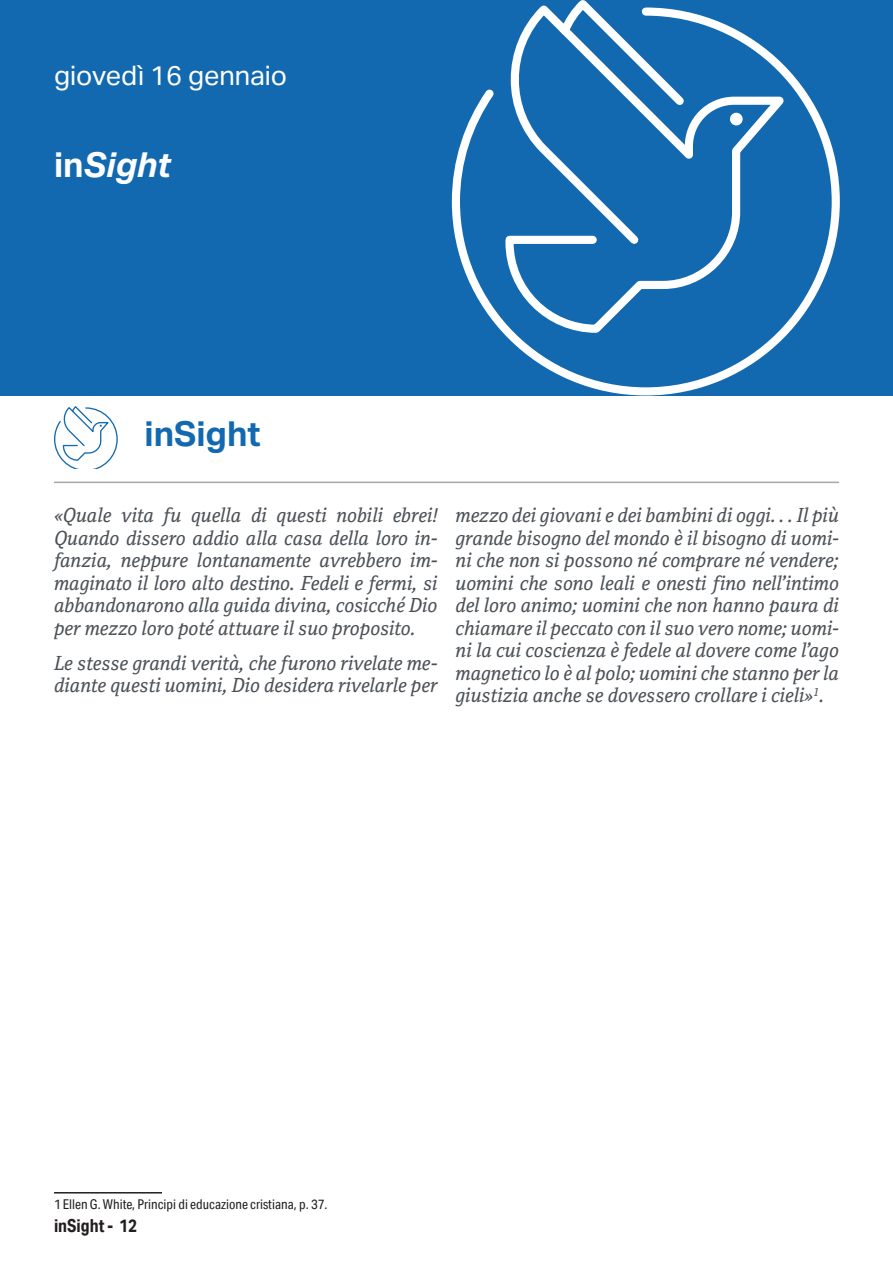
<style>
.page{position:relative;width:893px;height:1263px;background:#fff}
.page>*{position:absolute;margin:0;border:0;box-sizing:border-box;transform-origin:0 0}
.tit-sezione{font:700 34.5px "Aktiv Grotesk";color:#1369af}
.t1{font:italic 700 34.5px "Aktiv Grotesk";color:#fff}
.t2{font:27px "Aktiv Grotesk";color:#fff}
.t3{font:italic 19.5px/22.5px "Cordale W01";color:#4b5157;text-align:justify}
.t4{font:700 18px "Aktiv Grotesk Cd";color:#231f20}
.nota-pie-pagina{font:13.5px "Aktiv Grotesk Cd";color:#231f20}
.s1{font-style:normal}
</style>
<div class="page">
<div style="left:0;top:0;width:893px;height:395px;background:#1369af"></div>
<svg style="left:452px;top:80px;width:388px;height:315px"></svg>
<svg style="left:494px;top:0;width:303px;height:337px"></svg>
<hr style="left:54px;top:482px;width:785px;height:1px;background:#4b5157">
<svg style="left:54px;top:406px;width:64px;height:63px"></svg>
<hr style="left:54px;top:1192px;width:108px;height:1px;background:#231f20">
<p class="t2" style="left:54px;top:59px;width:235px">giovedì 16 gennaio</p>
<p class="t1" style="left:54px;top:143px;width:117px"><span class="s1">in</span>Sight</p>
<p class="tit-sezione" style="left:144px;top:414px;width:118px">inSight</p>
<p class="t3" style="left:54px;top:504px;width:385px">«Quale vita fu quella di questi nobili ebrei!<br>Quando dissero addio alla casa della loro in&shy;fanzia, neppure lontanamente avrebbero im&shy;maginato il loro alto destino. Fedeli e fermi, si abbandonarono alla guida divina, cosicché Dio per mezzo loro poté attuare il suo proposito.</p>
<p class="t3" style="left:54px;top:651px;width:385px">Le stesse grandi verità, che furono rivelate me&shy;diante questi uomini, Dio desidera rivelarle per</p>
<p class="t3" style="left:455px;top:504px;width:385px">mezzo dei giovani e dei bambini di oggi. . . Il più grande bisogno del mondo è il bisogno di uomi&shy;ni che non si possono né comprare né vendere; uomini che sono leali e onesti fino nell’intimo del loro animo; uomini che non hanno paura di chiamare il peccato con il suo vero nome; uomi&shy;ni la cui coscienza è fedele al dovere come l’ago magnetico lo è al polo; uomini che stanno per la giustizia anche se dovessero crollare i cieli»<sup>1</sup>.</p>
<p class="nota-pie-pagina" style="left:54px;top:1196px;width:275px">1 Ellen G. White, Principi di educazione cristiana, p. 37.</p>
<p class="t4" style="left:54px;top:1215px;width:85px">inSight - 12</p>
</div>
